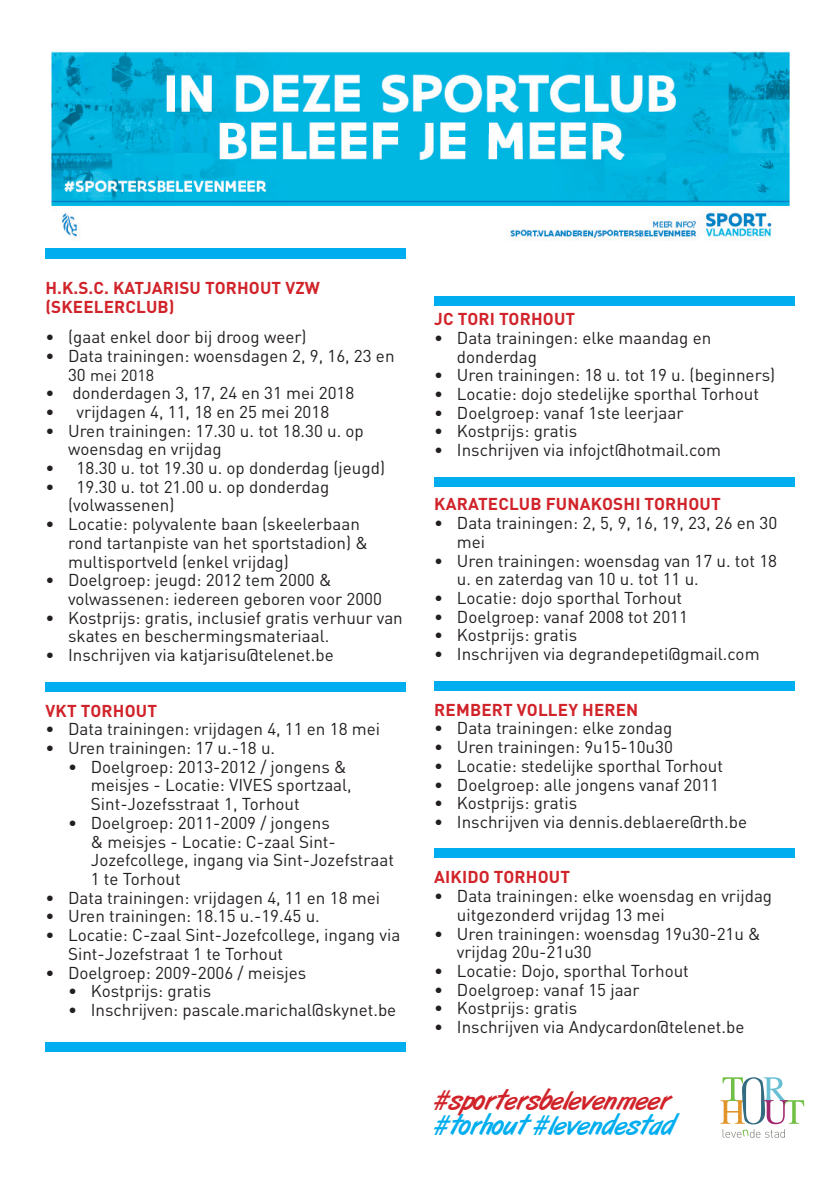
<style>
.page{position:relative;width:840px;height:1191px;background:#fff}
.page>*{position:absolute;margin:0;border:0;box-sizing:border-box;transform-origin:0 0}
.t1{font:28px "Art Brush";color:#d1232a}
.t2{font:28px "Art Brush";color:#00aeef}
.t3{font:17px/18.8px "DINOT";color:#231f20}
.t4{font:700 17px/18.8px "DINOT";letter-spacing:.01em;color:#d1232a}
.t5{font:16px "DINOT";color:#231f20}
.s1{font-size:17px}
</style>
<div class="page">
<div style="left:45px;top:248px;width:360px;height:11px;background:#00aeef"></div>
<div style="left:45px;top:682px;width:360px;height:9px;background:#00aeef"></div>
<div style="left:45px;top:1042px;width:360px;height:9px;background:#00aeef"></div>
<div style="left:434px;top:296px;width:360px;height:9px;background:#00aeef"></div>
<div style="left:434px;top:477px;width:360px;height:9px;background:#00aeef"></div>
<div style="left:434px;top:681px;width:360px;height:9px;background:#00aeef"></div>
<div style="left:434px;top:849px;width:360px;height:9px;background:#00aeef"></div>
<svg style="left:720px;top:1077px;width:83px;height:60px"></svg>
<img style="left:51px;top:51px;width:739px;height:190px">
<p class="t4" style="left:45px;top:278px;width:276px">H.K.S.C. KATJARISU TORHOUT VZW (SKEELERCLUB)</p>
<p class="t3" style="left:45px;top:327px;width:262px">• (gaat enkel door bij droog weer)</p>
<p class="t3" style="left:45px;top:345px;width:350px">• Data trainingen: woensdagen 2, 9, 16, 23 en</p>
<p class="t5" style="left:68px;top:364px;width:87px"><span class="s1">30</span> mei 2018</p>
<p class="t3" style="left:45px;top:383px;width:310px">• donderdagen 3, 17, 24 en 31 mei 2018</p>
<p class="t3" style="left:45px;top:402px;width:285px">• vrijdagen 4, 11, 18 en 25 mei 2018</p>
<p class="t3" style="left:68px;top:420px;width:297px;text-indent:-23px">• Uren trainingen: 17.30 u. tot 18.30 u. op woensdag en vrijdag</p>
<p class="t3" style="left:45px;top:458px;width:341px">• 18.30 u. tot 19.30 u. op donderdag (jeugd)</p>
<p class="t3" style="left:68px;top:476px;width:262px;text-indent:-23px">• 19.30 u. tot 21.00 u. op donderdag (volwassenen)</p>
<p class="t3" style="left:68px;top:514px;width:301px;text-indent:-23px">• Locatie: polyvalente baan (skeelerbaan rond tartanpiste van het sportstadion) &amp; multisportveld (enkel vrijdag)</p>
<p class="t3" style="left:68px;top:570px;width:315px;text-indent:-23px">• Doelgroep: jeugd: 2012 tem 2000 &amp; volwassenen: iedereen geboren voor 2000</p>
<p class="t3" style="left:68px;top:607px;width:336px;text-indent:-23px">• Kostprijs: gratis, inclusief gratis verhuur van skates en beschermingsmateriaal.</p>
<p class="t3" style="left:45px;top:645px;width:290px">• Inschrijven via katjarisu@telenet.be</p>
<p class="t4" style="left:45px;top:700px;width:113px">VKT TORHOUT</p>
<p class="t3" style="left:45px;top:719px;width:336px">• Data trainingen: vrijdagen 4, 11 en 18 mei</p>
<p class="t3" style="left:45px;top:738px;width:231px">• Uren trainingen: 17 u.-18 u.</p>
<p class="t3" style="left:91px;top:756px;width:262px;text-indent:-23px">• Doelgroep: 2013-2012 / jongens &amp; meisjes - Locatie: VIVES sportzaal,<br>Sint-Jozefsstraat 1, Torhout</p>
<p class="t3" style="left:91px;top:812px;width:305px;text-indent:-23px">• Doelgroep: 2011-2009 / jongens<br>&amp; meisjes - Locatie: C-zaal Sint-<br>Jozefcollege, ingang via Sint-Jozefstraat<br>1 te Torhout</p>
<p class="t3" style="left:45px;top:887px;width:336px">• Data trainingen: vrijdagen 4, 11 en 18 mei</p>
<p class="t3" style="left:45px;top:906px;width:276px">• Uren trainingen: 18.15 u.-19.45 u.</p>
<p class="t3" style="left:68px;top:925px;width:333px;text-indent:-23px">• Locatie: C-zaal Sint-Jozefcollege, ingang via<br>Sint-Jozefstraat 1 te Torhout</p>
<p class="t3" style="left:45px;top:962px;width:262px">• Doelgroep: 2009-2006 / meisjes</p>
<p class="t3" style="left:68px;top:981px;width:144px">• Kostprijs: gratis</p>
<p class="t3" style="left:68px;top:999px;width:329px">• Inschrijven: pascale.marichal@skynet.be</p>
<p class="t4" style="left:434px;top:309px;width:142px">JC TORI TORHOUT</p>
<p class="t3" style="left:456px;top:327px;width:256px;text-indent:-23px">• Data trainingen: elke maandag en donderdag</p>
<p class="t3" style="left:434px;top:365px;width:342px">• Uren trainingen: 18 u. tot 19 u. (beginners)</p>
<p class="t3" style="left:434px;top:384px;width:326px">• Locatie: dojo stedelijke sporthal Torhout</p>
<p class="t3" style="left:434px;top:402px;width:251px">• Doelgroep: vanaf 1ste leerjaar</p>
<p class="t3" style="left:434px;top:421px;width:144px">• Kostprijs: gratis</p>
<p class="t3" style="left:434px;top:440px;width:288px">• Inschrijven via infojct@hotmail.com</p>
<p class="t4" style="left:434px;top:494px;width:288px">KARATECLUB FUNAKOSHI TORHOUT</p>
<p class="t3" style="left:456px;top:513px;width:322px;text-indent:-23px">• Data trainingen: 2, 5, 9, 16, 19, 23, 26 en 30 mei</p>
<p class="t3" style="left:456px;top:550px;width:321px;text-indent:-23px">• Uren trainingen: woensdag van 17 u. tot 18 u. en zaterdag van 10 u. tot 11 u.</p>
<p class="t3" style="left:434px;top:588px;width:249px">• Locatie: dojo sporthal Torhout</p>
<p class="t3" style="left:434px;top:606px;width:255px">• Doelgroep: vanaf 2008 tot 2011</p>
<p class="t3" style="left:434px;top:625px;width:144px">• Kostprijs: gratis</p>
<p class="t3" style="left:434px;top:644px;width:327px">• Inschrijven via degrandepeti@gmail.com</p>
<p class="t4" style="left:434px;top:699px;width:205px">REMBERT VOLLEY HEREN</p>
<p class="t3" style="left:434px;top:718px;width:239px">• Data trainingen: elke zondag</p>
<p class="t3" style="left:434px;top:737px;width:240px">• Uren trainingen: 9u15-10u30</p>
<p class="t3" style="left:434px;top:755px;width:290px">• Locatie: stedelijke sporthal Torhout</p>
<p class="t3" style="left:434px;top:774px;width:286px">• Doelgroep: alle jongens vanaf 2011</p>
<p class="t3" style="left:434px;top:793px;width:144px">• Kostprijs: gratis</p>
<p class="t3" style="left:434px;top:811px;width:314px">• Inschrijven via dennis.deblaere@rth.be</p>
<p class="t4" style="left:434px;top:867px;width:137px">AIKIDO TORHOUT</p>
<p class="t3" style="left:456px;top:886px;width:316px;text-indent:-23px">• Data trainingen: elke woensdag en vrijdag uitgezonderd vrijdag 13 mei</p>
<p class="t3" style="left:456px;top:923px;width:305px;text-indent:-23px">• Uren trainingen: woensdag 19u30-21u &amp; vrijdag 20u-21u30</p>
<p class="t3" style="left:434px;top:960px;width:256px">• Locatie: Dojo, sporthal Torhout</p>
<p class="t3" style="left:434px;top:979px;width:207px">• Doelgroep: vanaf 15 jaar</p>
<p class="t3" style="left:434px;top:998px;width:144px">• Kostprijs: gratis</p>
<p class="t3" style="left:434px;top:1016px;width:311px">• Inschrijven via Andycardon@telenet.be</p>
<h1 class="t1" style="left:434px;top:1084px;width:237px">#sportersbelevenmeer</h1>
<h1 class="t2" style="left:434px;top:1110px;width:241px">#torhout #levendestad</h1>
</div>
